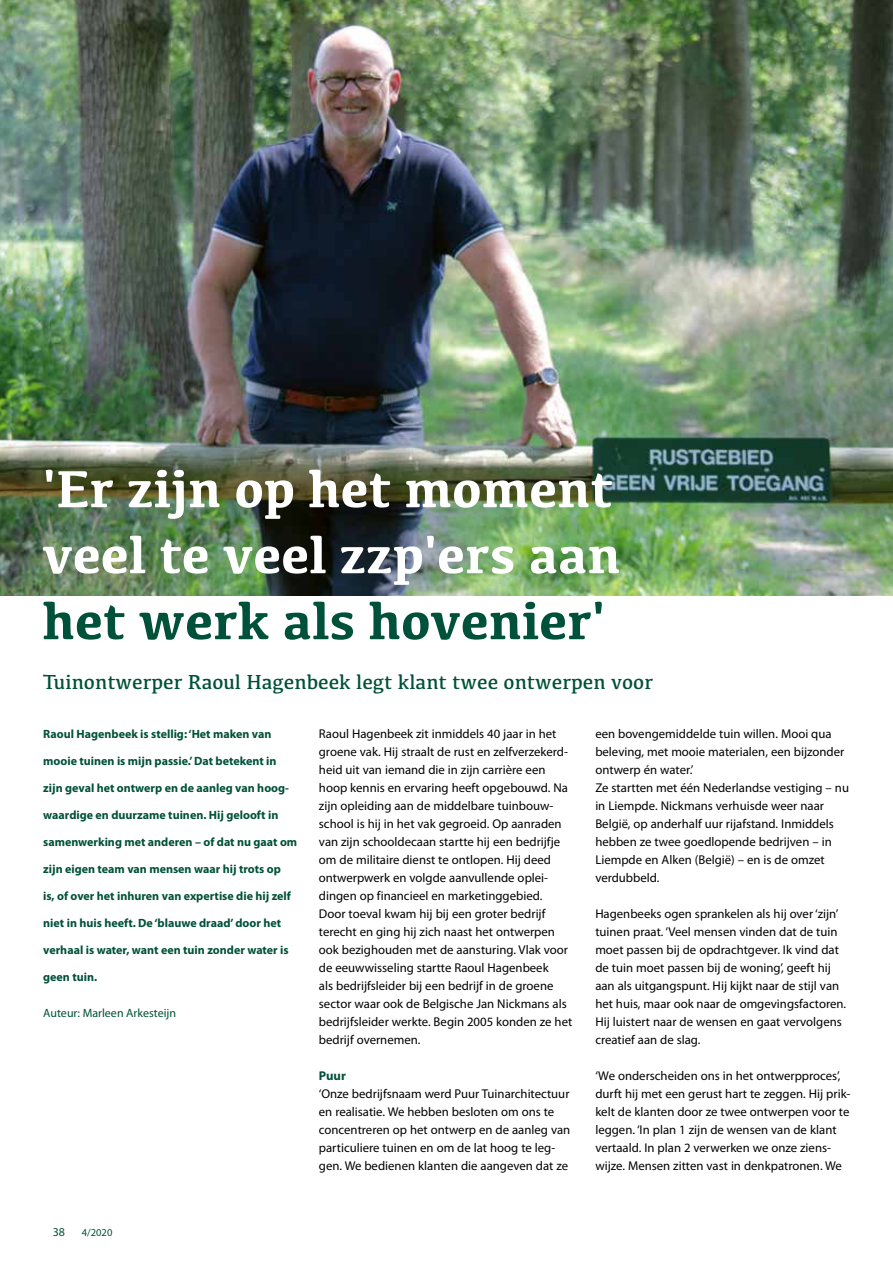
<style>
.page{position:relative;width:893px;height:1263px;background:#fff}
.page>*{position:absolute;margin:0;border:0;box-sizing:border-box;transform-origin:0 0}
.t1{font:700 54px/66px "Kefa";color:#fff}
.t2{font:700 54px "Kefa";color:#005139}
.t3{font:21px "Kefa";color:#005139}
.t4{font:12.75px/18px "Myriad Pro";color:#000}
.t5{font:700 12.75px "Myriad Pro";color:#005139}
.t6{font:700 12px "Myriad Pro";color:#005139}
.t7{font:12px "Myriad Pro";color:#005139}
.t8{font:10.5px "Myriad Pro";color:#005139}
</style>
<div class="page">
<img style="left:0;top:0;width:893px;height:595px">
<h1 class="t1" style="left:43px;top:453px;width:580px">'Er zijn op het moment veel te veel zzp'ers aan</h1>
<h1 class="t2" style="left:43px;top:585px;width:564px">het werk als hovenier'</h1>
<h2 class="t3" style="left:43px;top:669px;width:611px">Tuinontwerper Raoul Hagenbeek legt klant twee ontwerpen voor</h2>
<p class="t6" style="left:43px;top:726px;width:230px">Raoul Hagenbeek is stellig: ‘Het maken van</p>
<p class="t6" style="left:43px;top:753px;width:235px">mooie tuinen is mijn passie.’ Dat betekent in</p>
<p class="t6" style="left:43px;top:780px;width:247px">zijn geval het ontwerp en de aanleg van hoog-</p>
<p class="t6" style="left:43px;top:807px;width:237px">waardige en duurzame tuinen. Hij gelooft in</p>
<p class="t6" style="left:43px;top:834px;width:255px">samenwerking met anderen – of dat nu gaat om</p>
<p class="t6" style="left:43px;top:861px;width:239px">zijn eigen team van mensen waar hij trots op</p>
<p class="t6" style="left:43px;top:888px;width:249px">is, of over het inhuren van expertise die hij zelf</p>
<p class="t6" style="left:43px;top:915px;width:239px">niet in huis heeft. De ‘blauwe draad’ door het</p>
<p class="t6" style="left:43px;top:942px;width:247px">verhaal is water, want een tuin zonder water is</p>
<p class="t6" style="left:43px;top:969px;width:55px">geen tuin.</p>
<p class="t7" style="left:43px;top:1006px;width:134px">Auteur: Marleen Arkesteijn</p>
<p class="t4" style="left:319px;top:725px;width:255px">Raoul Hagenbeek zit inmiddels 40 jaar in het groene vak. Hij straalt de rust en zelfverzekerd&shy;heid uit van iemand die in zijn carrière een hoop kennis en ervaring heeft opgebouwd. Na zijn opleiding aan de middelbare tuinbouw&shy;school is hij in het vak gegroeid. Op aanraden van zijn schooldecaan startte hij een bedrijfje om de militaire dienst te ontlopen. Hij deed ontwerpwerk en volgde aanvullende oplei&shy;dingen op financieel en marketinggebied.<br>Door toeval kwam hij bij een groter bedrijf terecht en ging hij zich naast het ontwerpen ook bezighouden met de aansturing. Vlak voor de eeuwwisseling startte Raoul Hagenbeek<br>als bedrijfsleider bij een bedrijf in de groene sector waar ook de Belgische Jan Nickmans als bedrijfsleider werkte. Begin 2005 konden ze het bedrijf overnemen.</p>
<p class="t5" style="left:319px;top:1067px;width:28px">Puur</p>
<p class="t4" style="left:319px;top:1085px;width:253px">‘Onze bedrijfsnaam werd Puur Tuinarchitectuur en realisatie. We hebben besloten om ons te concentreren op het ontwerp en de aanleg van particuliere tuinen en om de lat hoog te leg&shy;gen. We bedienen klanten die aangeven dat ze</p>
<p class="t4" style="left:595px;top:725px;width:255px">een bovengemiddelde tuin willen. Mooi qua beleving, met mooie materialen, een bijzonder ontwerp én water.’<br>Ze startten met één Nederlandse vestiging – nu in Liempde. Nickmans verhuisde weer naar België, op anderhalf uur rijafstand. Inmiddels hebben ze twee goedlopende bedrijven – in Liempde en Alken (België) – en is de omzet verdubbeld.</p>
<p class="t4" style="left:595px;top:905px;width:252px">Hagenbeeks ogen sprankelen als hij over ‘zijn’ tuinen praat. ‘Veel mensen vinden dat de tuin moet passen bij de opdrachtgever. Ik vind dat de tuin moet passen bij de woning’, geeft hij aan als uitgangspunt. Hij kijkt naar de stijl van het huis, maar ook naar de omgevingsfactoren.<br>Hij luistert naar de wensen en gaat vervolgens creatief aan de slag.</p>
<p class="t4" style="left:595px;top:1067px;width:257px">‘We onderscheiden ons in het ontwerpproces’, durft hij met een gerust hart te zeggen. Hij prik&shy;kelt de klanten door ze twee ontwerpen voor te leggen. ‘In plan 1 zijn de wensen van de klant vertaald. In plan 2 verwerken we onze ziens&shy;wijze. Mensen zitten vast in denkpatronen. We</p>
<p class="t7" style="left:53px;top:1224px;width:14px">38</p>
<p class="t8" style="left:82px;top:1226px;width:32px">4/2020</p>
</div>
